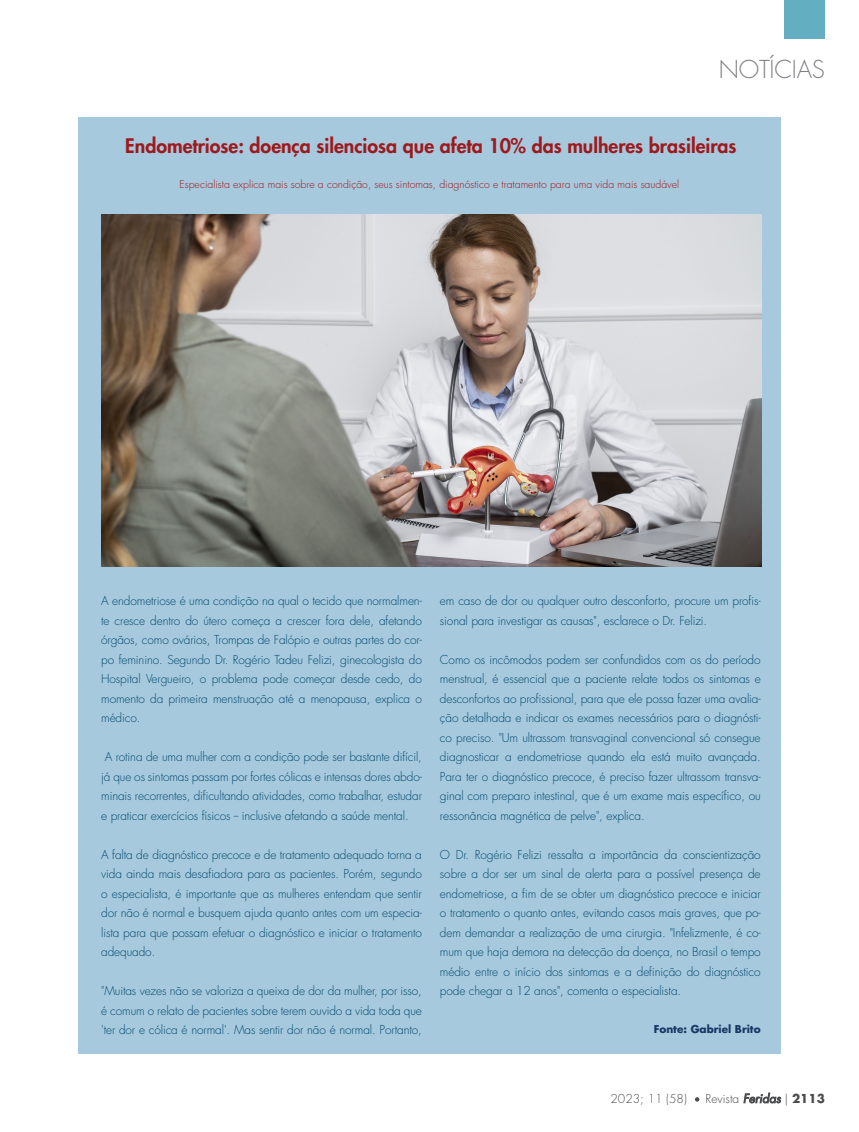
<style>
.page{position:relative;width:859px;height:1132px;background:#fff}
.page>*{position:absolute;margin:0;border:0;box-sizing:border-box;transform-origin:0 0}
.t1{font:300 24px "Futura Std";letter-spacing:-.01em;color:#808285}
.NOTÍCIA_TIT{font:800 19.5px "Futura Std";color:#9e191d}
.RESUMO_TXT{font:300 12px/19.5px "Futura Std";letter-spacing:-.01em;color:#054a6f;text-align:justify}
.t2{font:300 12px "Futura Std";color:#4b4c4d}
.NOTÍCIA_SUB{font:300 10.5px "Futura Std";color:#9e191d}
.NOTÍCIA_TXT{font:700 10.5px "Futura Std";color:#173866}
.s1{font-size:9px}
.s2{font-weight:400;font-style:italic}
.s3{font-weight:700}
</style>
<div class="page">
<div style="left:784px;top:0;width:41px;height:39px;background:#63aec1"></div>
<div style="left:78px;top:117px;width:703px;height:936px;background:#a6c9dd"></div>
<img style="left:101px;top:215px;width:661px;height:351px">
<h1 class="t1" style="left:719px;top:55px;width:108px">NOTÍCIAS</h1>
<p class="NOTÍCIA_TIT" style="left:125px;top:133px;width:613px">Endometriose: doença silenciosa que afeta 10% das mulheres brasileiras</p>
<p class="NOTÍCIA_SUB" style="left:179px;top:178px;width:501px">Especialista explica mais sobre a condição, seus sintomas, diagnóstico e tratamento para uma vida mais saudável</p>
<p class="RESUMO_TXT" style="left:101px;top:591px;width:322px">A endometriose é uma condição na qual o tecido que normalmen&shy;te cresce dentro do útero começa a crescer fora dele, afetando órgãos, como ovários, Trompas de Falópio e outras partes do cor&shy;po feminino. Segundo Dr. Rogério Tadeu Felizi, ginecologista do Hospital Vergueiro, o problema pode começar desde cedo, do momento da primeira menstruação até a menopausa, explica o médico.</p>
<p class="RESUMO_TXT" style="left:101px;top:747px;width:322px">A rotina de uma mulher com a condição pode ser bastante difícil, já que os sintomas passam por fortes cólicas e intensas dores abdo&shy;minais recorrentes, dificultando atividades, como trabalhar, estudar e praticar exercícios físicos -- inclusive afetando a saúde mental.</p>
<p class="RESUMO_TXT" style="left:101px;top:844px;width:322px">A falta de diagnóstico precoce e de tratamento adequado torna a vida ainda mais desafiadora para as pacientes. Porém, segundo o especialista, é importante que as mulheres entendam que sentir dor não é normal e busquem ajuda quanto antes com um especia&shy;lista para que possam efetuar o diagnóstico e iniciar o tratamento adequado.</p>
<p class="RESUMO_TXT" style="left:101px;top:981px;width:322px">"Muitas vezes não se valoriza a queixa de dor da mulher, por isso, é comum o relato de pacientes sobre terem ouvido a vida toda que 'ter dor e cólica é normal'. Mas sentir dor não é normal. Portanto,</p>
<p class="RESUMO_TXT" style="left:440px;top:591px;width:322px">em caso de dor ou qualquer outro desconforto, procure um profis&shy;sional para investigar as causas", esclarece o Dr. Felizi.</p>
<p class="RESUMO_TXT" style="left:440px;top:649px;width:322px">Como os incômodos podem ser confundidos com os do período menstrual, é essencial que a paciente relate todos os sintomas e desconfortos ao profissional, para que ele possa fazer uma avalia&shy;ção detalhada e indicar os exames necessários para o diagnósti&shy;co preciso. "Um ultrassom transvaginal convencional só consegue diagnosticar a endometriose quando ela está muito avançada.<br>Para ter o diagnóstico precoce, é preciso fazer ultrassom transva&shy;ginal com preparo intestinal, que é um exame mais específico, ou ressonância magnética de pelve", explica.</p>
<p class="RESUMO_TXT" style="left:440px;top:844px;width:322px">O Dr. Rogério Felizi ressalta a importância da conscientização sobre a dor ser um sinal de alerta para a possível presença de endometriose, a fim de se obter um diagnóstico precoce e iniciar o tratamento o quanto antes, evitando casos mais graves, que po&shy;dem demandar a realização de uma cirurgia. "Infelizmente, é co&shy;mum que haja demora na detecção da doença, no Brasil o tempo médio entre o início dos sintomas e a definição do diagnóstico pode chegar a 12 anos", comenta o especialista.</p>
<p class="NOTÍCIA_TXT" style="left:654px;top:1021px;width:109px">Fonte: Gabriel Brito</p>
<p class="t2" style="left:610px;top:1090px;width:216px">2023; 11 (58) <span class="s1">•</span> Revista <span class="s2">Feridas</span> | <span class="s3">2113</span></p>
</div>
